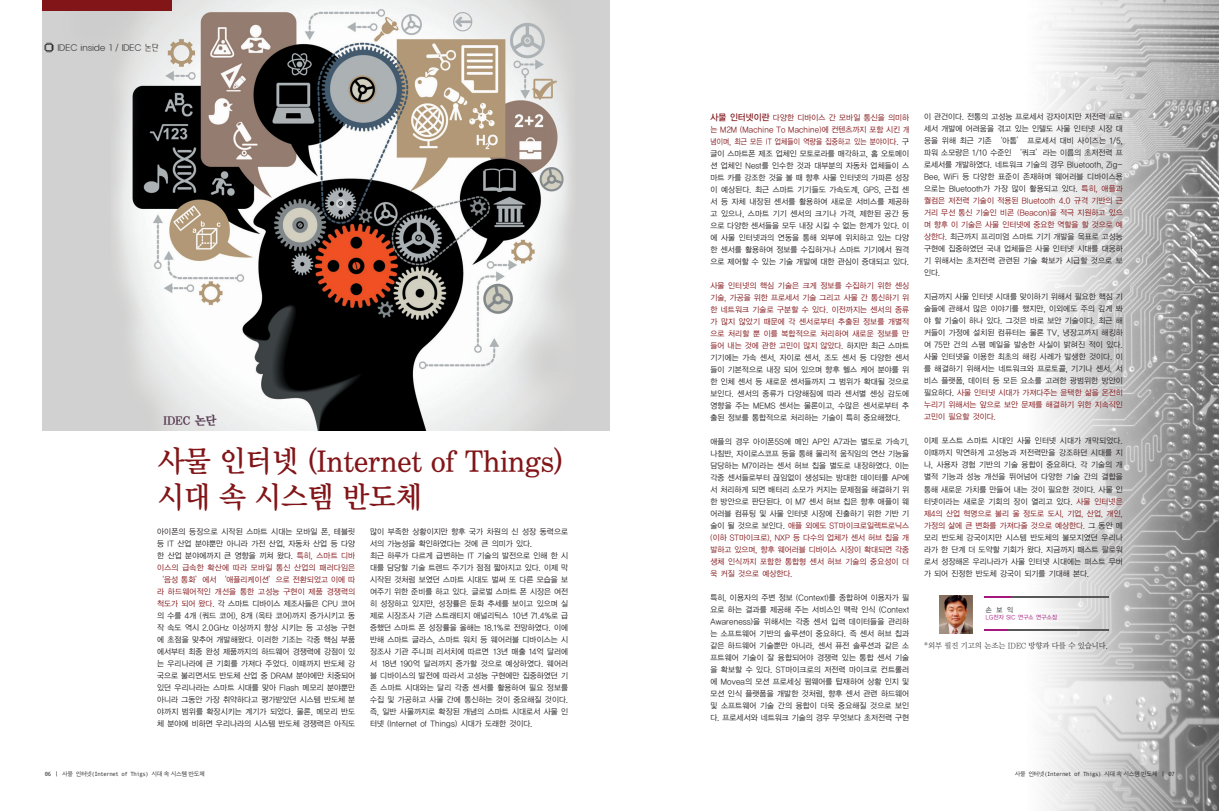
<style>
.page{position:relative;width:1219px;height:811px;background:#fff}
.page>*{position:absolute;margin:0;border:0;box-sizing:border-box;transform-origin:0 0}
.t1{font:30px/36px "Y Mj O14";letter-spacing:-.075em;color:#811518;scale:.95 1}
.t2{font:900 12px "Korean MJ";letter-spacing:-.075em;color:#593c53;scale:.95 1}
.t3{font:8px/12px "YGO12";letter-spacing:-.075em;color:#231f20;text-align:justify;scale:.95 1}
.t4{font:8px "Y Mj O12";letter-spacing:-.075em;color:#231f20;scale:.95 1}
.t5{font:8px "Yhead UL";letter-spacing:-.1em;color:#231f20;scale:.95 1}
.t6{font:7px "YGO13";color:#57585a;scale:.95 1}
.t7{font:6px "Andale Mono";letter-spacing:-.075em;color:#231f20;scale:.95 1}
.t8{font:6px "YGO12";letter-spacing:-.075em;color:#a5177d;scale:.95 1}
.s1{color:#811518}
.s2{font-family:"YGO13";font-size:9px;color:#811518}
.s3{font-family:"Apple Gothic"}
</style>
<div class="page">
<img style="left:43px;top:0;width:567px;height:430px">
<img style="left:1017px;top:0;width:202px;height:811px">
<div style="left:43px;top:0;width:129px;height:10px;background:#811518"></div>
<svg style="left:44px;top:42px;width:10px;height:10px"></svg>
<hr style="left:1008px;top:596px;width:100px;height:2px;background:#57585a">
<hr style="left:985px;top:596px;width:26px;height:2px;background:#a5177d">
<hr style="left:1008px;top:630px;width:100px;height:1px;background:#57585a">
<svg style="left:985px;top:630px;width:23px;height:1px"></svg>
<img style="left:939px;top:595px;width:33px;height:38px">
<p class="t5" style="left:57px;top:43px;width:109px">IDEC inside 1 / IDEC 논단</p>
<h2 class="t2" style="left:163px;top:414px;width:59px">IDEC 논단</h2>
<h1 class="t1" style="left:157px;top:442px;width:431px">사물 인터넷 (Internet of Things) 시대 속 시스템 반도체</h1>
<p class="t3" style="left:157px;top:526px;width:211px">아이폰의 등장으로 시작된 스마트 시대는 모바일 폰, 테블릿 등 IT 산업 분야뿐만 아니라 가전 산업, 자동차 산업 등 다양 한 산업 분야에까지 큰 영향을 끼쳐 왔다. <span class="s1">특히, 스마트 디바 이스의 급속한 확산에 따라 모바일 통신 산업의 패러다임은 ‘음성 통화’에서 ‘애플리케이션’으로 전환되었고 이에 따 라 하드웨어적인 개선을 통한 고성능 구현이 제품 경쟁력의 척도가 되어 왔다.</span> 각 스마트 디바이스 제조사들은 CPU 코어 의 수를 4개 (쿼드 코어), 8개 (옥타 코어)까지 증가시키고 동 작 속도 역시 2.0GHz 이상까지 향상 시키는 등 고성능 구현 에 초점을 맞추어 개발해왔다. 이러한 기조는 각종 핵심 부품 에서부터 최종 완성 제품까지의 하드웨어 경쟁력에 강점이 있 는 우리나라에 큰 기회를 가져다 주었다. 이때까지 반도체 강 국으로 불리면서도 반도체 산업 중 DRAM 분야에만 치중되어 있던 우리나라는 스마트 시대를 맞아 Flash 메모리 분야뿐만 아니라 그동안 가장 취약하다고 평가받았던 시스템 반도체 분 야까지 범위를 확장시키는 계기가 되었다. 물론, 메모리 반도 체 분야에 비하면 우리나라의 시스템 반도체 경쟁력은 아직도</p>
<p class="t3" style="left:370px;top:526px;width:211px;text-align:left">많이 부족한 상황이지만 향후 국가 차원의 신 성장 동력으로 서의 가능성을 확인하였다는 것에 큰 의미가 있다.<br>최근 하루가 다르게 급변하는 IT 기술의 발전으로 인해 한 시 대를 담당할 기술 트렌드 주기가 점점 짧아지고 있다. 이제 막 시작된 것처럼 보였던 스마트 시대도 벌써 또 다른 모습을 보 여주기 위한 준비를 하고 있다. 글로벌 스마트 폰 시장은 여전 히 성장하고 있지만, 성장률은 둔화 추세를 보이고 있으며 실 제로 시장조사 기관 스트래티지 애널리틱스 10년 71.4%로 급 증했던 스마트 폰 성장률을 올해는 18.1%로 전망하였다. 이에 반해 스마트 글라스, 스마트 워치 등 웨어러블 디바이스는 시 장조사 기관 주니퍼 리서치에 따르면 13년 매출 14억 달러에 서 18년 190억 달러까지 증가할 것으로 예상하였다. 웨어러 블 디바이스의 발전에 따라서 고성능 구현에만 집중하였던 기 존 스마트 시대와는 달리 각종 센서를 활용하여 필요 정보를 수집 및 가공하고 사물 간에 통신하는 것이 중요해질 것이다. 즉, 일반 사물까지로 확장된 개념의 스마트 시대로서 사물 인 터넷 (Internet of Things) 시대가 도래한 것이다.</p>
<p class="t3" style="left:710px;top:112px;width:211px"><span class="s2">사물 인터넷이란</span> <span class="s1">다양한 디바이스 간 모바일 통신을 의미하 는 M2M (Machine To Machine)에 컨텐츠까지 포함 시킨 개 념이며, 최근 모든 IT 업체들이 역량을 집중하고 있는 분야이다.</span> 구 글이 스마트폰 제조 업체인 모토로라를 매각하고, 홈 오토메이 션 업체인 Nest를 인수한 것과 대부분의 자동차 업체들이 스 마트 카를 강조한 것을 볼 때 향후 사물 인터넷의 가파른 성장 이 예상된다. 최근 스마트 기기들도 가속도계, GPS, 근접 센 서 등 자체 내장된 센서를 활용하여 새로운 서비스를 제공하 고 있으나, 스마트 기기 센서의 크기나 가격, 제한된 공간 등 으로 다양한 센서들을 모두 내장 시킬 수 없는 한계가 있다. 이 에 사물 인터넷과의 연동을 통해 외부에 위치하고 있는 다양 한 센서를 활용하여 정보를 수집하거나 스마트 기기에서 원격 으로 제어할 수 있는 기술 개발에 대한 관심이 증대되고 있다.</p>
<p class="t3" style="left:710px;top:280px;width:211px"><span class="s1">사물 인터넷의 핵심 기술은 크게 정보를 수집하기 위한 센싱 기술, 가공을 위한 프로세서 기술 그리고 사물 간 통신하기 위 한 네트워크 기술로 구분할 수 있다. 이전까지는 센서의 종류 가 많지 않았기 때문에 각 센서로부터 추출된 정보를 개별적 으로 처리할 뿐 이를 복합적으로 처리하여 새로운 정보를 만 들어 내는 것에 관한 고민이 많지 않았다.</span> 하지만 최근 스마트 기기에는 가속 센서, 자이로 센서, 조도 센서 등 다양한 센서 들이 기본적으로 내장 되어 있으며 향후 헬스 케어 분야를 위 한 인체 센서 등 새로운 센서들까지 그 범위가 확대될 것으로 보인다. 센서의 종류가 다양해짐에 따라 센서별 센싱 감도에 영향을 주는 MEMS 센서는 물론이고, 수많은 센서로부터 추 출된 정보를 통합적으로 처리하는 기술이 특히 중요해졌다.</p>
<p class="t3" style="left:710px;top:436px;width:211px">애플의 경우 아이폰5S에 메인 AP인 A7과는 별도로 가속기, 나침반, 자이로스코프 등을 통해 물리적 움직임의 연산 기능을 담당하는 M7이라는 센서 허브 칩을 별도로 내장하였다. 이는 각종 센서들로부터 끊임없이 생성되는 방대한 데이터를 AP에 서 처리하게 되면 배터리 소모가 커지는 문제점을 해결하기 위 한 방안으로 판단된다. 이 M7 센서 허브 칩은 향후 애플이 웨 어러블 컴퓨팅 및 사물 인터넷 시장에 진출하기 위한 기반 기 술이 될 것으로 보인다. <span class="s1">애플 외에도 ST마이크로일렉트로닉스 (이하 ST마이크로), NXP 등 다수의 업체가 센서 허브 칩을 개 발하고 있으며, 향후 웨어러블 디바이스 시장이 확대되면 각종 생체 인식까지 포함한 통합형 센서 허브 기술의 중요성이 더 욱 커질 것으로 예상한다.</span></p>
<p class="t3" style="left:710px;top:592px;width:211px">특히, 이용자의 주변 정보 (Context)를 종합하여 이용자가 필 요로 하는 결과를 제공해 주는 서비스인 맥락 인식 (Context Awareness)을 위해서는 각종 센서 입력 데이터들을 관리하 는 소프트웨어 기반의 솔루션이 중요하다. 즉 센서 허브 칩과 같은 하드웨어 기술뿐만 아니라, 센서 퓨전 솔루션과 같은 소 프트웨어 기술이 잘 융합되어야 경쟁력 있는 통합 센서 기술 을 확보할 수 있다. ST마이크로의 저전력 마이크로 컨트롤러 에 Movea의 모션 프로세싱 펌웨어를 탑재하여 상황 인지 및 모션 인식 플랫폼을 개발한 것처럼, 향후 센서 관련 하드웨어 및 소프트웨어 기술 간의 융합이 더욱 중요해질 것으로 보인 다. 프로세서와 네트워크 기술의 경우 무엇보다 초저전력 구현</p>
<p class="t3" style="left:924px;top:111px;width:211px">이 관건이다. 전통의 고성능 프로세서 강자이지만 저전력 프로 세서 개발에 어려움을 겪고 있는 인텔도 사물 인터넷 시장 대 응을 위해 최근 기존 ‘아톰’ 프로세서 대비 사이즈는 1/5, 파워 소모량은 1/10 수준인 ‘쿼크’라는 이름의 초저전력 프 로세서를 개발하였다. 네트워크 기술의 경우 Bluetooth, Zig-Bee, WiFi 등 다양한 표준이 존재하며 웨어러블 디바이스용 으로는 Bluetooth가 가장 많이 활용되고 있다. <span class="s1">특히, 애플과 퀄컴은 저전력 기술이 적용된 Bluetooth 4.0 규격 기반의 근 거리 무선 통신 기술인 비콘 (Beacon)을 적극 지원하고 있으 며 향후 이 기술은 사물 인터넷에 중요한 역할을 할 것으로 예 상한다.</span> 최근까지 프리미엄 스마트 기기 개발을 목표로 고성능 구현에 집중하였던 국내 업체들은 사물 인터넷 시대를 대응하 기 위해서는 초저전력 관련된 기술 확보가 시급할 것으로 보 인다.</p>
<p class="t3" style="left:924px;top:291px;width:211px">지금까지 사물 인터넷 시대를 맞이하기 위해서 필요한 핵심 기 술들에 관해서 많은 이야기를 했지만, 이외에도 주의 깊게 봐 야 할 기술이 하나 있다. 그것은 바로 보안 기술이다. 최근 해 커들이 가정에 설치된 컴퓨터는 물론 TV, 냉장고까지 해킹하 여 75만 건의 스팸 메일을 발송한 사실이 밝혀진 적이 있다. 사물 인터넷을 이용한 최초의 해킹 사례가 발생한 것이다. 이 를 해결하기 위해서는 네트워크와 프로토콜, 기기나 센서, 서 비스 플랫폼, 데이터 등 모든 요소를 고려한 광범위한 방안이 필요하다. <span class="s1">사물 인터넷 시대가 가져다주는 윤택한 삶을 온전히 누리기 위해서는 앞으로 보안 문제를 해결하기 위한 지속적인 고민이 필요할 것이다.</span></p>
<p class="t3" style="left:924px;top:435px;width:211px">이제 포스트 스마트 시대인 사물 인터넷 시대가 개막되었다. 이때까지 막연하게 고성능과 저전력만을 강조하던 시대를 지 나, 사용자 경험 기반의 기술 융합이 중요하다. 각 기술의 개 별적 기능과 성능 개선을 뛰어넘어 다양한 기술 간의 결합을 통해 새로운 가치를 만들어 내는 것이 필요한 것이다. 사물 인 터넷이라는 새로운 기회의 장이 열리고 있다. <span class="s1">사물 인터넷은 제4의 산업 혁명으로 불리 울 정도로 도시, 기업, 산업, 개인, 가정의 삶에 큰 변화를 가져다줄 것으로 예상한다.</span> 그 동안 메 모리 반도체 강국이지만 시스템 반도체의 불모지였던 우리나 라가 한 단계 더 도약할 기회가 왔다. 지금까지 패스트 팔로워 로서 성장해온 우리나라가 사물 인터넷 시대에는 퍼스트 무버 가 되어 진정한 반도체 강국이 되기를 기대해 본다.</p>
<p class="t6" style="left:985px;top:605px;width:31px">손보익</p>
<p class="t8" style="left:985px;top:614px;width:77px">LG전자 SIC 연구소 연구소장</p>
<p class="t4" style="left:924px;top:640px;width:196px">*외부 필진 기고의 논조는 IDEC 방향과 다를 수 있습니다.</p>
<p class="t7" style="left:45px;top:770px;width:170px">06 <span class="s3">ㅣ 사물 인터넷</span>(Internet of Thigs) <span class="s3">시대 속 시스템 반도체</span></p>
<p class="t7" style="left:1015px;top:770px;width:170px"><span class="s3">사물 인터넷</span>(Internet of Thigs) <span class="s3">시대 속 시스템 반도체 ㅣ</span> 07</p>
</div>
